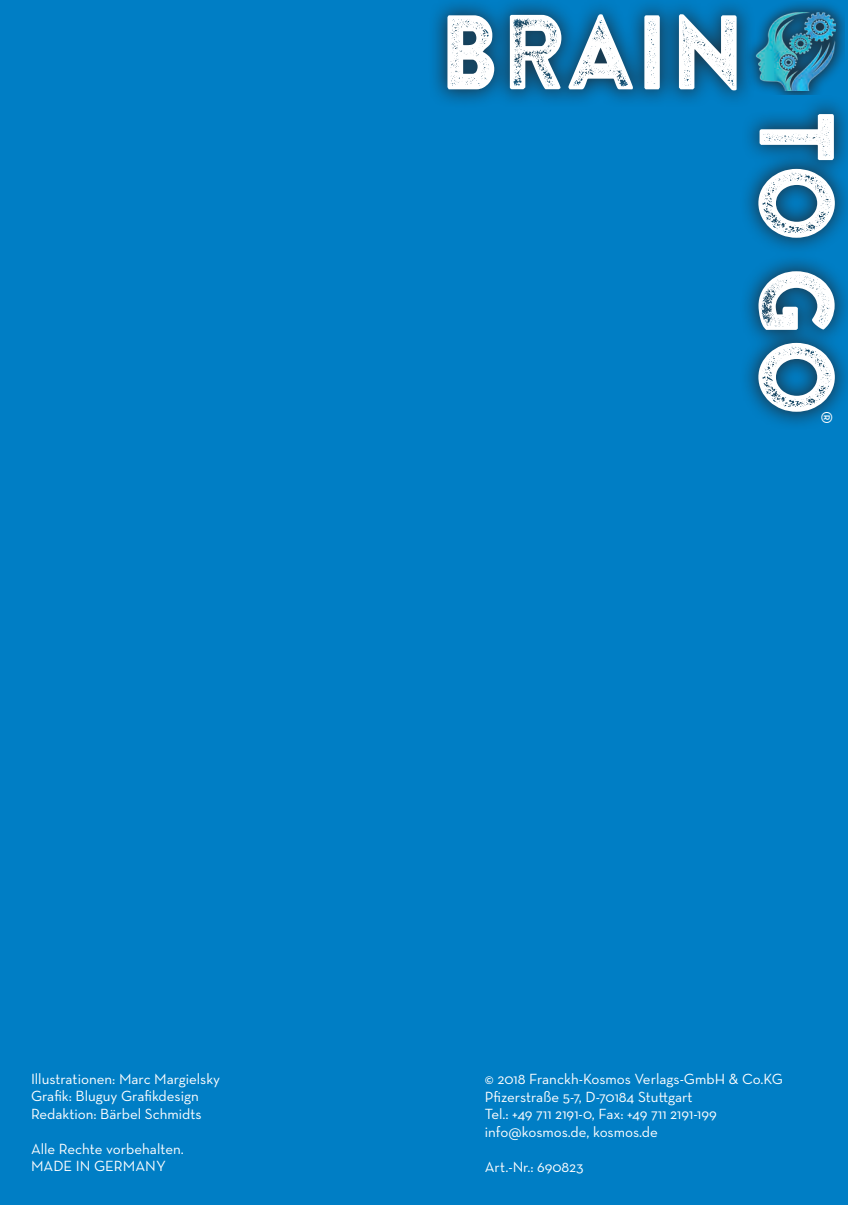
<style>
.page{position:relative;width:848px;height:1205px;background:#fff}
.page>*{position:absolute;margin:0;border:0;box-sizing:border-box;transform-origin:0 0}
.t1{font:105.75px "Brandon Printed Two";color:#fff;scale:.9 1}
.t2{font:25.25px "Neutraface Text";color:#fff}
.Abbildungstexte{font:15px "Neutraface Text";color:#fff}
</style>
<div class="page">
<div style="left:0;top:0;width:847px;height:1205px;background:#007ec5"></div>
<div style="left:428px;top:0;width:327px;height:109px;background:#231f20;opacity:.75"></div>
<div style="left:745px;top:2px;width:99px;height:93px;background:#231f20;opacity:.75"></div>
<img style="left:755px;top:13px;width:80px;height:77px">
<div style="left:738px;top:94px;width:109px;height:337px;background:#231f20;opacity:.75"></div>
<p class="t1" style="left:438px;top:-15px;width:344px">BRAIN</p>
<p class="t1" style="left:863px;top:109px;width:344px;rotate:90deg">TO GO</p>
<p class="t2" style="left:839px;top:411px;width:14px;rotate:90deg">®</p>
<p class="Abbildungstexte" style="left:31px;top:1069px;width:191px">Illustrationen: Marc Margielsky</p>
<p class="Abbildungstexte" style="left:31px;top:1086px;width:169px">Grafik: Bluguy Grafikdesign</p>
<p class="Abbildungstexte" style="left:31px;top:1104px;width:172px">Redaktion: Bärbel Schmidts</p>
<p class="Abbildungstexte" style="left:31px;top:1139px;width:154px">Alle Rechte vorbehalten.</p>
<p class="Abbildungstexte" style="left:31px;top:1156px;width:136px">MADE IN GERMANY</p>
<p class="Abbildungstexte" style="left:485px;top:1069px;width:300px">© 2018 Franckh-Kosmos Verlags-GmbH &amp; Co.KG</p>
<p class="Abbildungstexte" style="left:485px;top:1087px;width:209px">Pfizerstraße 5-7, D-70184 Stuttgart</p>
<p class="Abbildungstexte" style="left:485px;top:1104px;width:234px">Tel.: +49 711 2191-0, Fax: +49 711 2191-199</p>
<p class="Abbildungstexte" style="left:485px;top:1122px;width:175px">info@kosmos.de, kosmos.de</p>
<p class="Abbildungstexte" style="left:485px;top:1157px;width:100px">Art.-Nr.: 690823</p>
</div>
